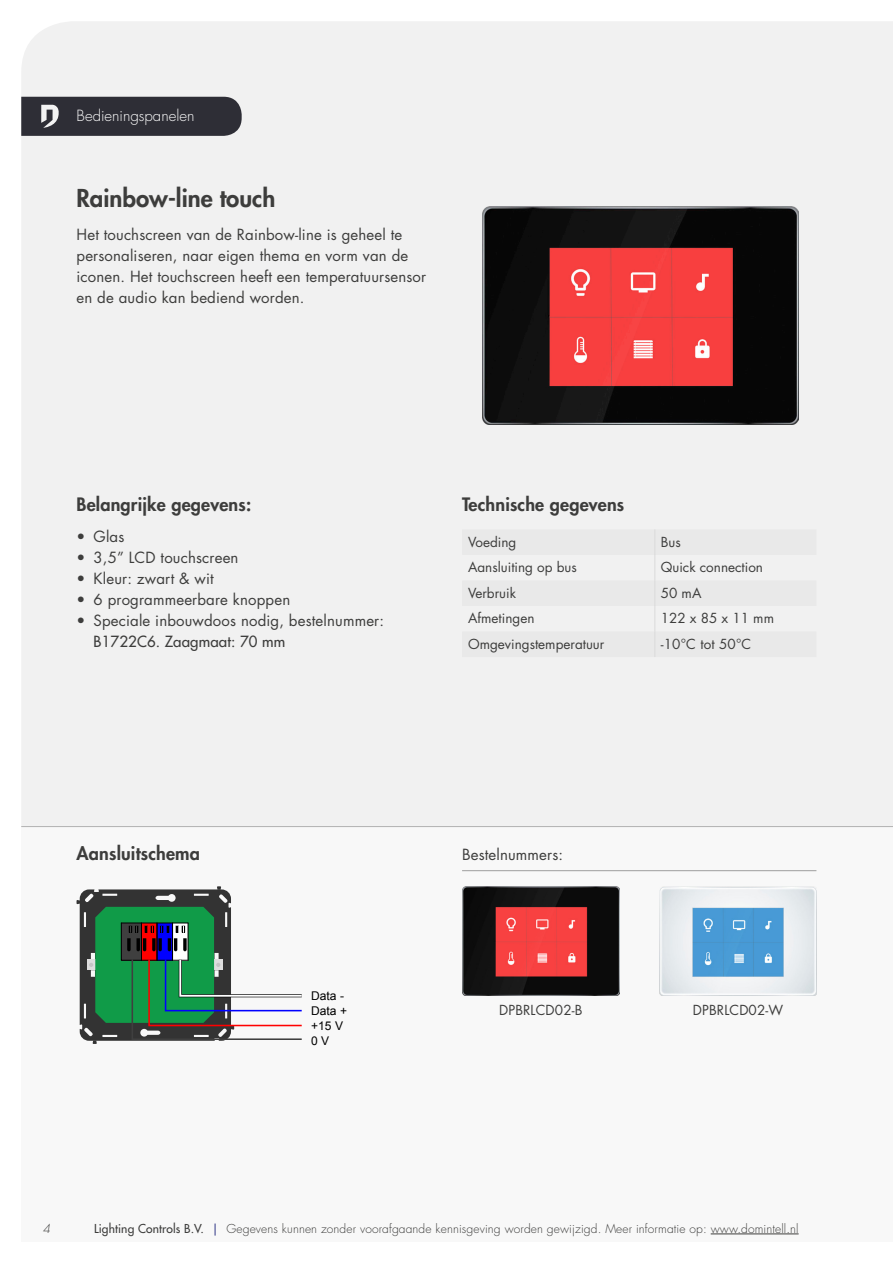
<style>
.page{position:relative;width:893px;height:1263px;background:#fff}
.page>*{position:absolute;margin:0;border:0;box-sizing:border-box;transform-origin:0 0}
.t1{font:800 24px "Futura Std";color:#3d3d3c}
.Tekst{font:800 18px "Futura Std";letter-spacing:.01em;color:#3d3d3c}
.Tekst-2{font:15px/21px "Futura Std";letter-spacing:.01em;color:#3d3d3c}
.t2{font:300 15px "Futura Std";color:#fff}
.Tekst-3{font:13.5px "Futura Std";color:#3d3d3c}
.t3{font:300 12px "Futura Std";letter-spacing:.01em;color:#3d3d3c}
.t4{font:12px "Arial";color:#000}
.t5{font:italic 300 12px "Futura Std";color:#3d3d3c}
.s1{font-weight:500}
.s2{font-weight:500;color:#3d438d}
</style>
<div class="page">
<div style="left:21px;top:21px;width:872px;height:805px;background:#f1f1f1"></div>
<svg style="left:21px;top:97px;width:221px;height:39px;background:#37373e"></svg>
<div style="left:21px;top:827px;width:872px;height:415px;background:#f8f8f8"></div>
<hr style="left:711px;top:1233px;width:88px;height:1px;background:#3d3d3c">
<hr style="left:21px;top:826px;width:872px;height:1px;background:#b2b2b2">
<hr style="left:462px;top:870px;width:354px;height:1px;background:#9d9d9d">
<img style="left:483px;top:206px;width:316px;height:219px">
<img style="left:462px;top:886px;width:157px;height:109px">
<img style="left:660px;top:886px;width:156px;height:109px">
<div style="left:462px;top:529px;width:354px;height:128px;background:#e9e9e9"></div>
<svg style="left:654px;top:529px;width:1px;height:128px"></svg>
<svg style="left:77px;top:886px;width:225px;height:158px"></svg>
<p class="t2" style="left:77px;top:107px;width:119px">Bedieningspanelen</p>
<p class="t1" style="left:77px;top:183px;width:200px">Rainbow-line touch</p>
<p class="Tekst-2" style="left:77px;top:224px;width:351px">Het touchscreen van de Rainbow-line is geheel te personaliseren, naar eigen thema en vorm van de iconen. Het touchscreen heeft een temperatuursensor en de audio kan bediend worden.</p>
<p class="Tekst" style="left:77px;top:493px;width:176px">Belangrijke gegevens:</p>
<p class="Tekst" style="left:462px;top:493px;width:164px">Technische gegevens</p>
<p class="Tekst-2" style="left:77px;top:526px;width:49px">• Glas</p>
<p class="Tekst-2" style="left:77px;top:547px;width:164px">• 3,5” LCD touchscreen</p>
<p class="Tekst-2" style="left:77px;top:568px;width:139px">• Kleur: zwart &amp; wit</p>
<p class="Tekst-2" style="left:77px;top:589px;width:215px">• 6 programmeerbare knoppen</p>
<p class="Tekst-2" style="left:94px;top:610px;width:292px;text-indent:-17px">• Speciale inbouwdoos nodig, bestelnummer:<br><span class="s1">B1722C6. Zaagmaat: 70 mm</span></p>
<p class="Tekst-3" style="left:468px;top:533px;width:50px">Voeding</p>
<p class="Tekst-3" style="left:661px;top:533px;width:21px">Bus</p>
<p class="Tekst-3" style="left:468px;top:558px;width:110px">Aansluiting op bus</p>
<p class="Tekst-3" style="left:661px;top:558px;width:104px">Quick connection</p>
<p class="Tekst-3" style="left:468px;top:584px;width:49px">Verbruik</p>
<p class="Tekst-3" style="left:661px;top:584px;width:42px">50 mA</p>
<p class="Tekst-3" style="left:468px;top:609px;width:68px">Afmetingen</p>
<p class="Tekst-3" style="left:661px;top:609px;width:115px">122 x 85 x 11 mm</p>
<p class="Tekst-3" style="left:468px;top:635px;width:138px">Omgevingstemperatuur</p>
<p class="Tekst-3" style="left:661px;top:635px;width:92px">-10°C tot 50°C</p>
<p class="Tekst" style="left:77px;top:842px;width:125px">Aansluitschema</p>
<p class="Tekst-2" style="left:462px;top:844px;width:103px">Bestelnummers:</p>
<p class="t4" style="left:311px;top:988px;width:34px">Data -</p>
<p class="t4" style="left:311px;top:1003px;width:37px">Data +</p>
<p class="t4" style="left:311px;top:1018px;width:33px">+15 V</p>
<p class="t4" style="left:311px;top:1032px;width:20px">0 V</p>
<p class="Tekst-3" style="left:499px;top:1001px;width:85px">DPBRLCD02-B</p>
<p class="Tekst-3" style="left:693px;top:1001px;width:92px">DPBRLCD02-W</p>
<p class="t5" style="left:43px;top:1221px;width:9px">4</p>
<p class="t3" style="left:94px;top:1221px;width:706px"><span class="s1">Lighting Controls B.V.</span> <span class="s2">|</span> Gegevens kunnen zonder voorafgaande kennisgeving worden gewijzigd. Meer informatie op: www.domintell.nl</p>
</div>
